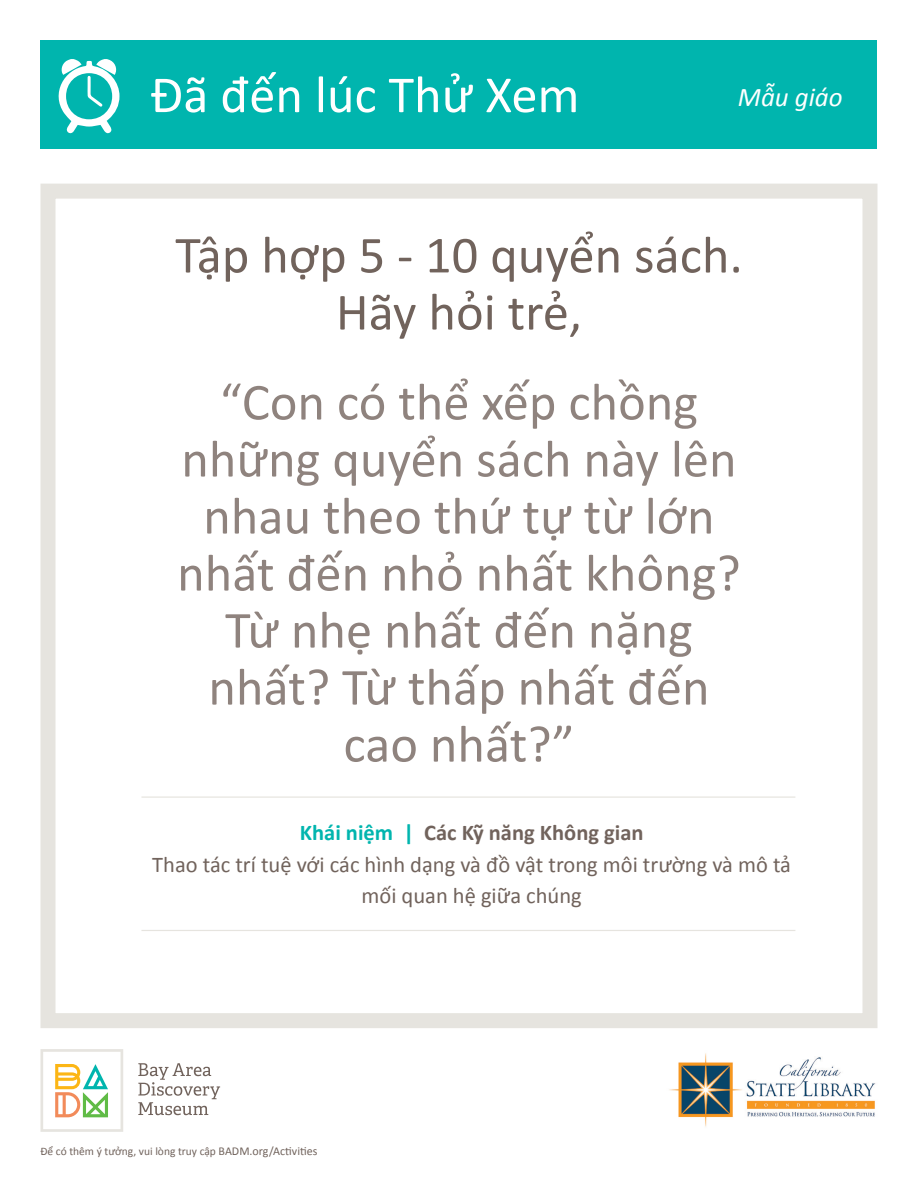
<style>
.page{position:relative;width:918px;height:1188px;background:#fff}
.page>*{position:absolute;margin:0;border:0;box-sizing:border-box;transform-origin:0 0}
.t1{font:52.5px/57px "Calibri";color:#8f837e;text-align:center}
.t2{font:52.5px/57px "Calibri";color:#71635c;text-align:center}
.t3{font:52.5px "Calibri";color:#fff}
.t4{font:italic 27px "Calibri";color:#fff}
.t5{font:22.5px/31.5px "Calibri";color:#71635c;text-align:center}
.t6{font:11.55px "Calibri";color:#71635c}
.s1{font-weight:700;color:#00b5ae}
.s2{font-weight:700}
.s3{font-size:12px}
</style>
<div class="page">
<div style="left:40px;top:184px;width:838px;height:844px;border:15px solid #e6e4df"></div>
<div style="left:40px;top:40px;width:838px;height:109px;background:#00b5ae"></div>
<svg style="left:58px;top:59px;width:62px;height:75px"></svg>
<hr style="left:141px;top:796px;width:654px;height:2px;background:#e6e4df">
<hr style="left:141px;top:930px;width:654px;height:1px;background:#e6e4df">
<svg style="left:138px;top:1063px;width:82px;height:52px"></svg>
<svg style="left:40px;top:1049px;width:83px;height:83px"></svg>
<img style="left:669px;top:1053px;width:207px;height:74px">
<p class="t3" style="left:150px;top:58px;width:431px">Đã đến lúc Thử Xem</p>
<p class="t4" style="left:738px;top:78px;width:106px">Mẫu giáo</p>
<p class="t2" style="left:175px;top:225px;width:569px">Tập hợp 5 - 10 quyển sách.<br>Hãy hỏi trẻ,</p>
<p class="t1" style="left:177px;top:372px;width:565px">“Con có thể xếp chồng những quyển sách này lên nhau theo thứ tự từ lớn nhất đến nhỏ nhất không?<br>Từ nhẹ nhất đến nặng nhất? Từ thấp nhất đến cao nhất?”</p>
<p class="t5" style="left:152px;top:817px;width:640px"><span class="s1">Khái niệm |</span> <span class="s2">Các Kỹ năng Không gian<br></span>Thao tác trí tuệ với các hình dạng và đồ vật trong môi trường và mô tả mối quan hệ giữa chúng</p>
<p class="t6" style="left:40px;top:1143px;width:278px">Để có thêm ý tưởng, vui lòng truy cập <span class="s3">BADM.org/Activities</span></p>
</div>
